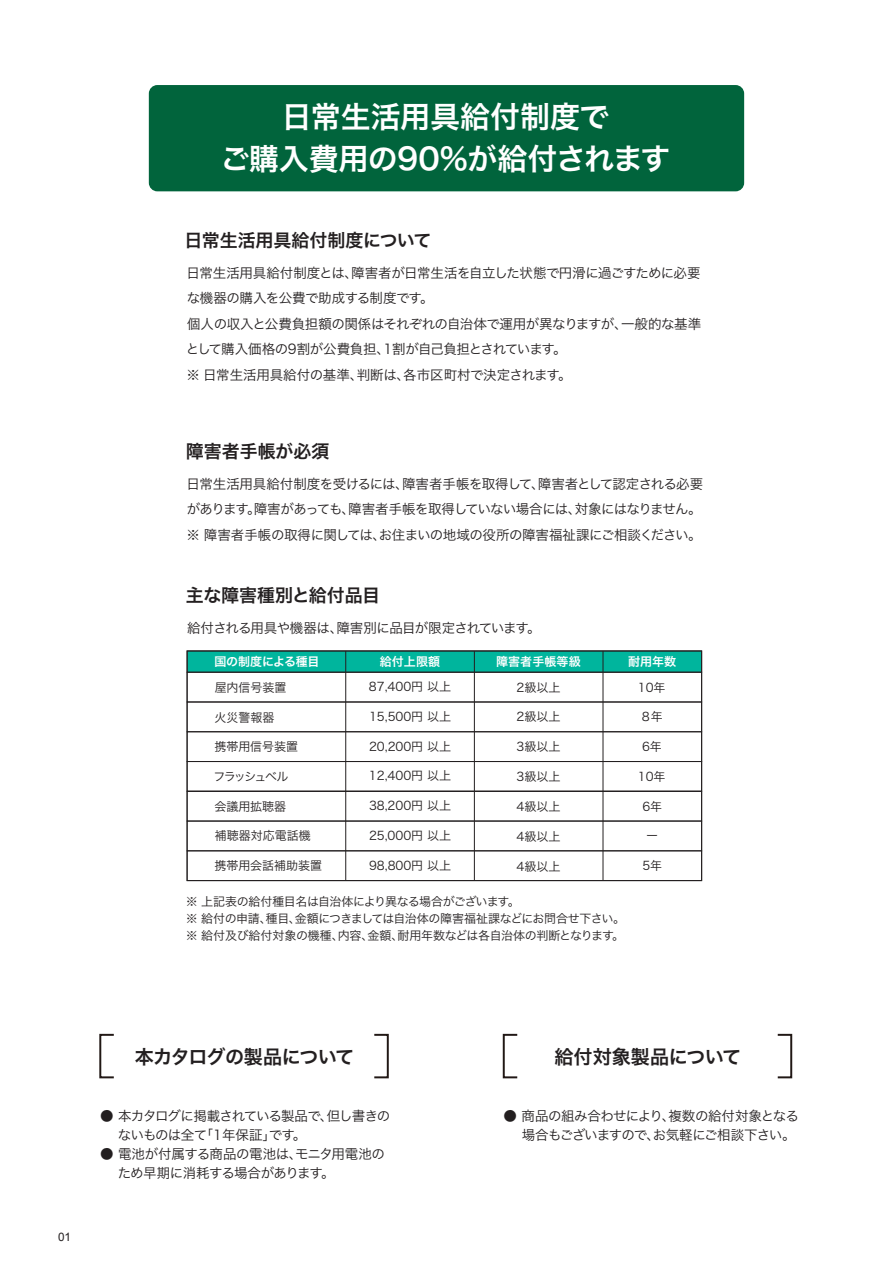
<style>
.page{position:relative;width:893px;height:1263px;background:#fff}
.page>*{position:absolute;margin:0;border:0;box-sizing:border-box;transform-origin:0 0}
.t1{font:30px/42px "Hira Kaku Pro W6";letter-spacing:-.005em;color:#fff;text-align:center}
.t2{font:19.2px "Hira Kaku Pro W6";letter-spacing:-.05em;color:#231f20}
.t3{font:19.2px "Hira Kaku Pro W6";color:#231f20}
.t4{font:18px "Hira Kaku Pro W6";color:#231f20}
.t5{font:13.5px/25.5px "Hira Kaku Pro W3";letter-spacing:-.035em;color:#231f20}
.t6{font:13.5px/19.2px "Hira Kaku Pro W3";letter-spacing:-.06em;color:#231f20}
.t7{font:12px "Hira Kaku Pro W3";color:#231f20}
.t8{font:12px/17px "Hira Kaku Pro W3";letter-spacing:-.03em;color:#231f20}
.t9{font:12px "Hira Kaku Pro W6";letter-spacing:.01em;color:#fff}
.t10{font:12px "Hira Kaku Pro W6";letter-spacing:-.02em;color:#fff}
.t11{font:12px "Hira Kaku Pro W3";letter-spacing:-.135em;color:#231f20}
.t12{font:11.7px "Arial";color:#231f20}
</style>
<div class="page">
<div style="left:149px;top:85px;width:595px;height:106px;background:#01643c;border-radius:9px"></div>
<div style="left:187px;top:651px;width:515px;height:21px;background:#00b59d"></div>
<hr style="left:345px;top:651px;width:1px;height:229px;background:#231f20">
<hr style="left:474px;top:651px;width:1px;height:229px;background:#231f20">
<hr style="left:603px;top:651px;width:1px;height:229px;background:#231f20">
<div style="left:187px;top:672px;width:515px;height:30px;border:1px solid #231f20"></div>
<div style="left:187px;top:702px;width:515px;height:30px;border:1px solid #231f20"></div>
<div style="left:187px;top:731px;width:515px;height:31px;border:1px solid #231f20"></div>
<div style="left:187px;top:761px;width:515px;height:30px;border:1px solid #231f20"></div>
<div style="left:187px;top:791px;width:515px;height:30px;border:1px solid #231f20"></div>
<div style="left:187px;top:821px;width:515px;height:30px;border:1px solid #231f20"></div>
<div style="left:187px;top:850px;width:515px;height:31px;border:1px solid #231f20"></div>
<div style="left:777px;top:1034px;width:15px;height:44px;border:2px solid #211815"></div>
<div style="left:503px;top:1034px;width:15px;height:44px;border:2px solid #211815"></div>
<div style="left:373px;top:1034px;width:16px;height:44px;border:2px solid #211815"></div>
<div style="left:99px;top:1034px;width:16px;height:44px;border:2px solid #211815"></div>
<h1 class="t1" style="left:220px;top:95px;width:452px">日常生活用具給付制度で<br>ご購入費用の90%が給付されます</h1>
<h3 class="t4" style="left:184px;top:224px;width:248px">日常生活用具給付制度について</h3>
<p class="t5" style="left:186px;top:259px;width:517px">日常生活用具給付制度とは、障害者が日常生活を自立した状態で円滑に過ごすために必要な機器の購入を公費で助成する制度です。<br>個人の収入と公費負担額の関係はそれぞれの自治体で運用が異なりますが、一般的な基準として購入価格の9割が公費負担、1割が自己負担とされています。<br>※ 日常生活用具給付の基準、判断は、各市区町村で決定されます。</p>
<h3 class="t4" style="left:186px;top:435px;width:145px">障害者手帳が必須</h3>
<p class="t5" style="left:186px;top:470px;width:518px;text-align:justify">日常生活用具給付制度を受けるには、障害者手帳を取得して、障害者として認定される必要があります。障害があっても、障害者手帳を取得していない場合には、対象にはなりません。※ 障害者手帳の取得に関しては、お住まいの地域の役所の障害福祉課にご相談ください。</p>
<h3 class="t4" style="left:186px;top:579px;width:196px">主な障害種別と給付品目</h3>
<p class="t5" style="left:187px;top:614px;width:355px">給付される用具や機器は、障害別に品目が限定されています。</p>
<p class="t10" style="left:214px;top:650px;width:107px">国の制度による種目</p>
<p class="t9" style="left:380px;top:650px;width:62px">給付上限額</p>
<p class="t9" style="left:496px;top:650px;width:86px">障害者手帳等級</p>
<p class="t9" style="left:628px;top:650px;width:50px">耐用年数</p>
<p class="t7" style="left:215px;top:676px;width:73px">屋内信号装置</p>
<p class="t7" style="left:369px;top:676px;width:84px">87,400円 以上</p>
<p class="t7" style="left:516px;top:676px;width:45px">2級以上</p>
<p class="t7" style="left:638px;top:676px;width:29px">10年</p>
<p class="t7" style="left:214px;top:706px;width:61px">火災警報器</p>
<p class="t7" style="left:369px;top:706px;width:84px">15,500円 以上</p>
<p class="t7" style="left:516px;top:706px;width:45px">2級以上</p>
<p class="t7" style="left:640px;top:706px;width:24px">８年</p>
<p class="t7" style="left:215px;top:736px;width:85px">携帯用信号装置</p>
<p class="t7" style="left:369px;top:735px;width:84px">20,200円 以上</p>
<p class="t7" style="left:516px;top:736px;width:45px">3級以上</p>
<p class="t7" style="left:642px;top:736px;width:21px">6年</p>
<p class="t11" style="left:213px;top:765px;width:77px">フラッシュベル</p>
<p class="t7" style="left:369px;top:765px;width:84px">12,400円 以上</p>
<p class="t7" style="left:516px;top:766px;width:45px">3級以上</p>
<p class="t7" style="left:638px;top:766px;width:29px">10年</p>
<p class="t7" style="left:215px;top:795px;width:73px">会議用拡聴器</p>
<p class="t7" style="left:369px;top:795px;width:84px">38,200円 以上</p>
<p class="t7" style="left:516px;top:796px;width:45px">4級以上</p>
<p class="t7" style="left:642px;top:795px;width:21px">6年</p>
<p class="t7" style="left:215px;top:825px;width:97px">補聴器対応電話機</p>
<p class="t7" style="left:369px;top:825px;width:84px">25,000円 以上</p>
<p class="t7" style="left:516px;top:825px;width:45px">4級以上</p>
<p class="t7" style="left:646px;top:825px;width:13px">ー</p>
<p class="t7" style="left:215px;top:855px;width:109px">携帯用会話補助装置</p>
<p class="t7" style="left:369px;top:854px;width:84px">98,800円 以上</p>
<p class="t7" style="left:516px;top:855px;width:45px">4級以上</p>
<p class="t7" style="left:642px;top:855px;width:21px">5年</p>
<p class="t8" style="left:186px;top:892px;width:441px">※ 上記表の給付種目名は自治体により異なる場合がございます。<br>※ 給付の申請、種目、金額につきましては自治体の障害福祉課などにお問合せ下さい。※ 給付及び給付対象の機種、内容、金額、耐用年数などは各自治体の判断となります。</p>
<p class="t12" style="left:58px;top:1229px;width:15px">01</p>
<h2 class="t2" style="left:135px;top:1039px;width:221px">本カタログの製品について</h2>
<h2 class="t3" style="left:554px;top:1039px;width:188px">給付対象製品について</h2>
<p class="t6" style="left:100px;top:1105px;width:292px">● 本カタログに掲載されている製品で、但し書きの　 ないものは全て「1年保証」です。</p>
<p class="t5" style="left:100px;top:1143px;width:286px;line-height:19.2px">● 電池が付属する商品の電池は、モニタ用電池の　 ため早期に消耗する場合があります。</p>
<p class="t5" style="left:504px;top:1105px;width:297px;line-height:19.2px">● 商品の組み合わせにより、複数の給付対象となる　 場合もございますので、お気軽にご相談下さい。</p>
</div>
